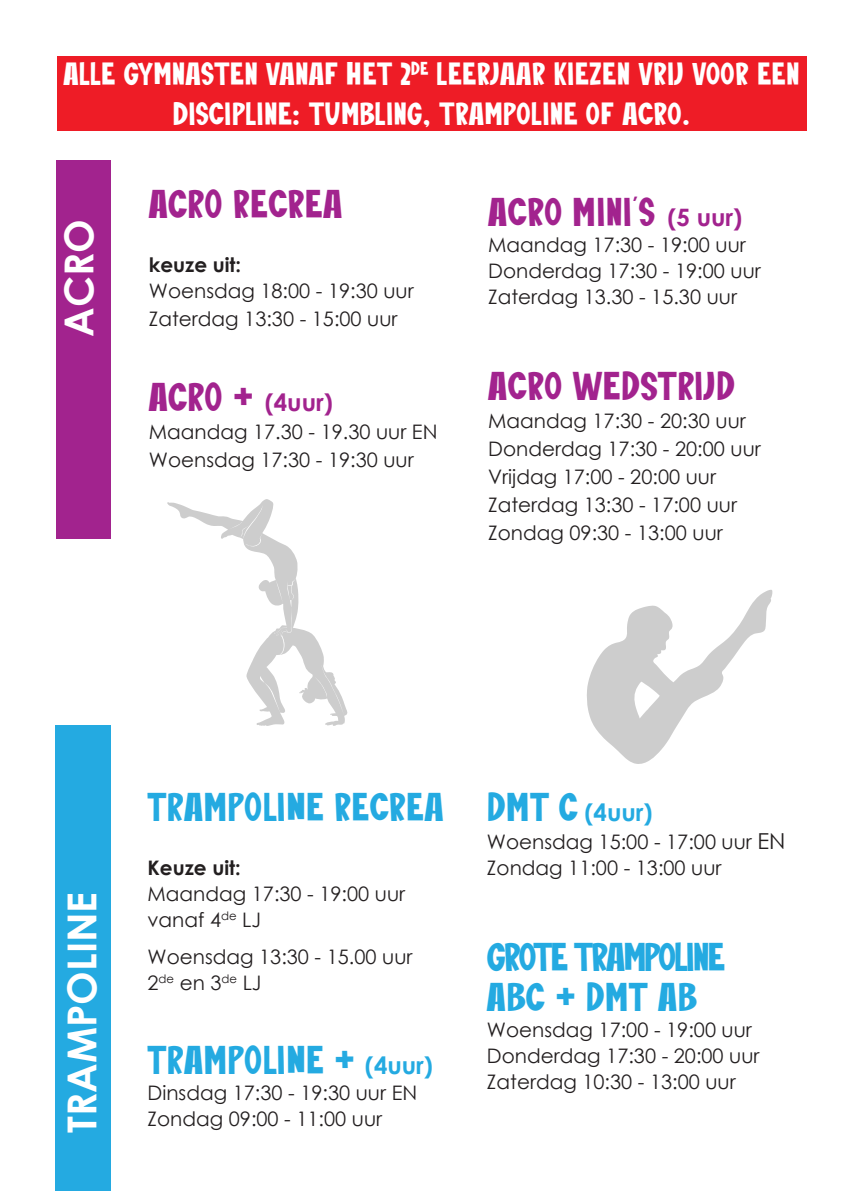
<style>
.page{position:relative;width:842px;height:1191px;background:#fff}
.page>*{position:absolute;margin:0;border:0;box-sizing:border-box;transform-origin:0 0}
.t1{font:40px "Bear And Bunny";color:#a2238e}
.t2{font:40px "Bear And Bunny";color:#24aae1}
.t3{font:40px/40px "Bear And Bunny";letter-spacing:-.06em;color:#24aae1}
.t4{font:700 40px "Century Gothic";color:#fff}
.t5{font:32px/40px "Bear And Bunny";color:#fff;text-align:center}
.t6{font:700 24px "Century Gothic";color:#a2238e}
.t7{font:700 24px "Century Gothic";color:#24aae1}
.t8{font:20px/26px "Century Gothic";color:#231f20}
.t9{font:700 20px "Century Gothic";color:#231f20}
.s1{font-family:"Bear And Bunny";font-weight:400;font-size:40px}
.s2{font-family:"Century Gothic";font-weight:700;font-size:24px}
.s3{font-size:22px}
</style>
<div class="page">
<div style="left:55px;top:726px;width:56px;height:465px;background:#24aae1"></div>
<div style="left:57px;top:160px;width:54px;height:379px;background:#a2238e"></div>
<div style="left:57px;top:57px;width:749px;height:74px;background:#ee1c26"></div>
<svg style="left:167px;top:499px;width:181px;height:227px"></svg>
<svg style="left:265px;top:683px;width:15px;height:29px"></svg>
<svg style="left:228px;top:505px;width:35px;height:45px"></svg>
<svg style="left:312px;top:664px;width:32px;height:52px"></svg>
<svg style="left:274px;top:578px;width:22px;height:77px"></svg>
<svg style="left:587px;top:590px;width:185px;height:174px"></svg>
<h2 class="t5" style="left:63px;top:57px;width:738px">ALLE GYMNASTEN VANAF HET 2<sup>DE</sup> LEERJAAR KIEZEN VRIJ VOOR EEN<br>DISCIPLINE: TUMBLING, TRAMPOLINE OF ACRO.</h2>
<h1 class="t4" style="left:49px;top:337px;width:119px;rotate:-90deg">ACRO</h1>
<h1 class="t1" style="left:149px;top:184px;width:195px">ACRO RECREA</h1>
<p class="t9" style="left:149px;top:250px;width:94px">keuze uit:</p>
<p class="t8" style="left:149px;top:277px;width:266px;line-height:28px">Woensdag 18:00 - 19:30 uur<br>Zaterdag 13:30 - 15:00 uur</p>
<p class="t6" style="left:149px;top:383px;width:186px"><span class="s1">ACRO +</span> (4uur)</p>
<p class="t8" style="left:149px;top:417px;width:290px;line-height:28px">Maandag 17.30 - 19.30 uur EN<br>Woensdag 17:30 - 19:30 uur</p>
<h1 class="t1" style="left:488px;top:191px;width:256px">ACRO MINI’S <span class="s2">(5 uur)</span></h1>
<p class="t8" style="left:488px;top:231px;width:274px">Maandag 17:30 - 19:00 uur<br>Donderdag 17:30 - 19:00 uur<br>Zaterdag 13.30 - 15.30 uur</p>
<h1 class="t1" style="left:488px;top:365px;width:249px">ACRO WEDSTRIJD</h1>
<p class="t8" style="left:488px;top:406px;width:274px;line-height:28px">Maandag 17:30 - 20:30 uur<br>Donderdag 17:30 - 20:00 uur<br>Vrijdag 17:00 - 20:00 uur<br>Zaterdag 13:30 - 17:00 uur<br>Zondag 09:30 - 13:00 uur</p>
<h1 class="t4" style="left:52px;top:1132px;width:242px;rotate:-90deg">TRAMPOLINE</h1>
<h1 class="t2" style="left:148px;top:786px;width:298px">TRAMPOLINE RECREA</h1>
<p class="t9" style="left:148px;top:852px;width:95px">Keuze uit:</p>
<p class="t8" style="left:148px;top:880px;width:259px">Maandag 17:30 - 19:00 uur vanaf 4<sup>de</sup> LJ</p>
<p class="t8" style="left:148px;top:943px;width:266px">Woensdag 13:30 - 15.00 uur<br>2<sup>de</sup> en 3<sup>de</sup> LJ</p>
<h1 class="t2" style="left:148px;top:1039px;width:287px">TRAMPOLINE + <span class="s2">(4uur)</span></h1>
<p class="t8" style="left:148px;top:1079px;width:271px">Dinsdag 17:30 - 19:30 uur EN<br>Zondag 09:00 - 11:00 uur</p>
<p class="t7" style="left:487px;top:793px;width:167px"><span class="s1">DMT C</span> (4uur)</p>
<p class="t8" style="left:487px;top:828px;width:300px">Woensdag 15:00 - 17:00 uur <span class="s3">EN<br></span>Zondag 11:00 - 13:00 uur</p>
<h1 class="t3" style="left:487px;top:940px;width:240px">GROTE TRAMPOLINE<br>ABC + DMT AB</h1>
<p class="t8" style="left:487px;top:1016px;width:274px">Woensdag 17:00 - 19:00 uur<br>Donderdag 17:30 - 20:00 uur<br>Zaterdag 10:30 - 13:00 uur</p>
</div>
